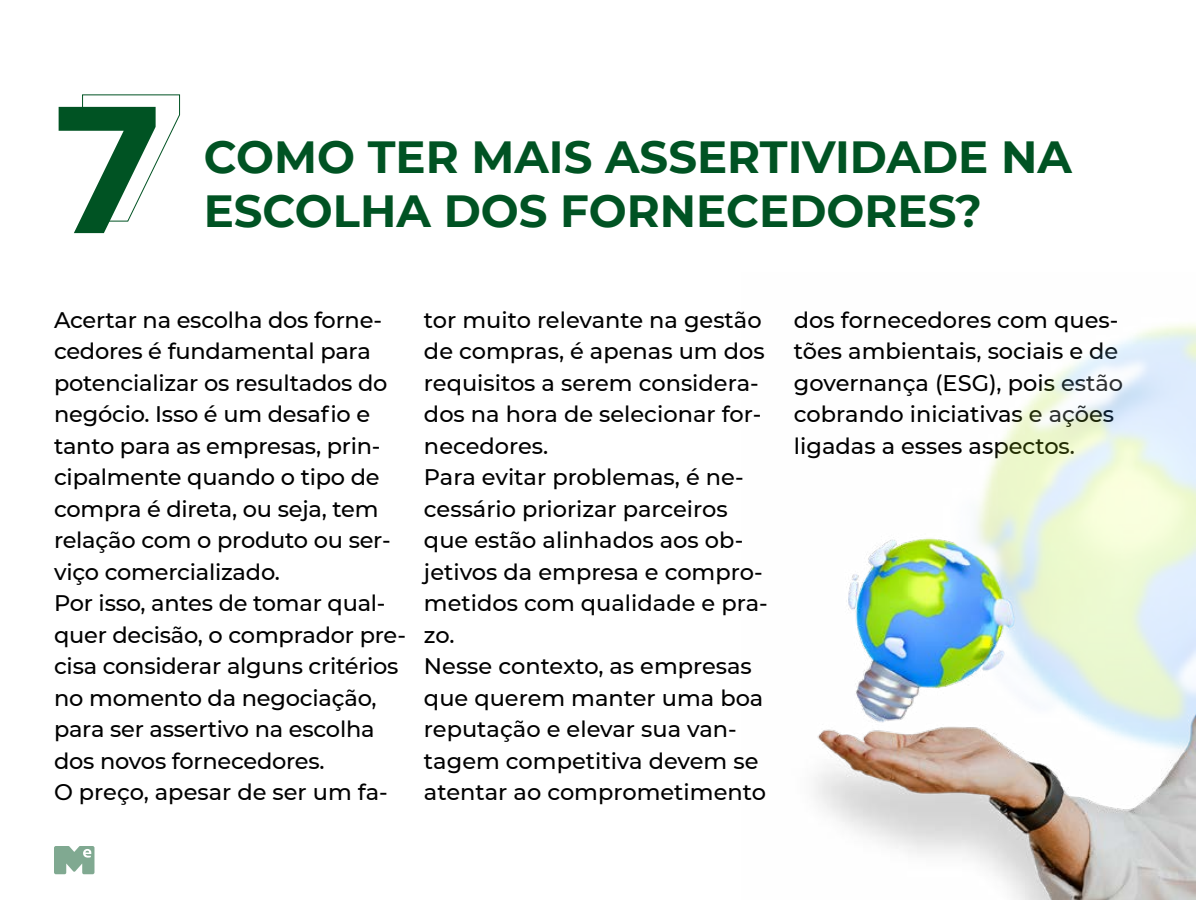
<style>
.page{position:relative;width:1200px;height:900px;background:#fff}
.page>*{position:absolute;margin:0;border:0;box-sizing:border-box;transform-origin:0 0}
.t1{font:700 185.4px "Muller";color:#005323}
.t2{font:700 45px/54px "Montserrat";color:#005323}
.t3{font:500 22.5px/31.5px "Montserrat";letter-spacing:-.005em;color:#000}
</style>
<div class="page">
<svg style="left:54px;top:846px;width:41px;height:28px"></svg>
<img style="left:815px;top:323px;width:381px;height:577px">
<h1 class="t1" style="left:54px;top:47px;width:130px">77</h1>
<h2 class="t2" style="left:204px;top:127px;width:870px">COMO TER MAIS ASSERTIVIDADE NA<br>ESCOLHA DOS FORNECEDORES?</h2>
<p class="t3" style="left:54px;top:303px;width:353px">Acertar na escolha dos forne&shy;cedores é fundamental para potencializar os resultados do negócio. Isso é um desafio e tanto para as empresas, prin&shy;cipalmente quando o tipo de compra é direta, ou seja, tem relação com o produto ou ser&shy;viço comercializado.<br>Por isso, antes de tomar qual&shy;quer decisão, o comprador pre&shy;cisa considerar alguns critérios no momento da negociação, para ser assertivo na escolha dos novos fornecedores.<br>O preço, apesar de ser um fa-</p>
<p class="t3" style="left:424px;top:303px;width:345px">tor muito relevante na gestão de compras, é apenas um dos requisitos a serem considera&shy;dos na hora de selecionar for&shy;necedores.<br>Para evitar problemas, é ne&shy;cessário priorizar parceiros que estão alinhados aos ob&shy;jetivos da empresa e compro&shy;metidos com qualidade e pra&shy;zo.<br>Nesse contexto, as empresas que querem manter uma boa reputação e elevar sua van&shy;tagem competitiva devem se atentar ao comprometimento</p>
<p class="t3" style="left:794px;top:303px;width:331px">dos fornecedores com ques&shy;tões ambientais, sociais e de governança (ESG), pois estão cobrando iniciativas e ações ligadas a esses aspectos.</p>
</div>
